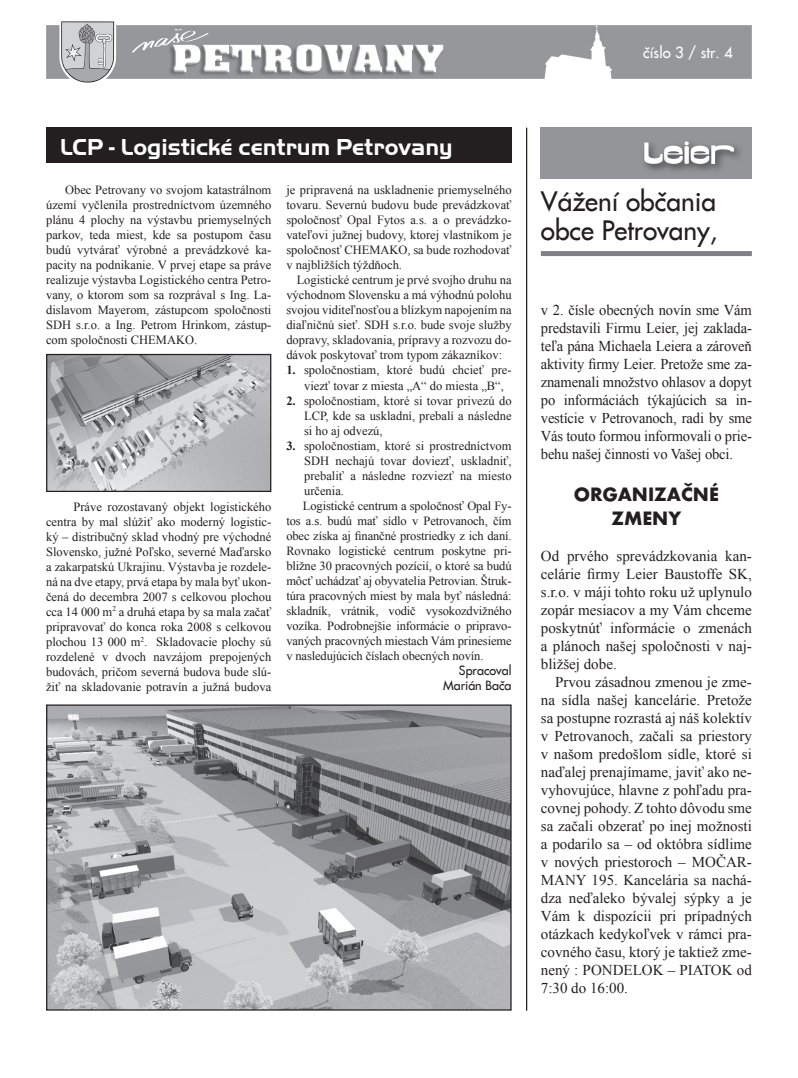
<style>
.page{position:relative;width:798px;height:1078px;background:#fff}
.page>*{position:absolute;margin:0;border:0;box-sizing:border-box;transform-origin:0 0}
.t1{font:26.25px/29px "Fujiyama 2";color:#231f20}
.t2{font:700 23.75px "Handel Got D";color:#fff}
.t3{font:700 20px/24px "Futura TEE";color:#231f20;text-align:center}
.t4{font:15px/18px "Times New Roman";color:#231f20;text-align:justify}
.t5{font:15px "Fujiyama 2";color:#fff}
.t6{font:12.5px/15px "Times New Roman";color:#231f20;text-align:justify}
.t7{font:12.5px/15px "Fujiyama 2";color:#231f20;text-align:right}
.s1{font-weight:700}
</style>
<div class="page">
<img style="left:46px;top:25px;width:705px;height:54px">
<svg style="left:61px;top:21px;width:53px;height:62px;background:#b9b9bb"></svg>
<svg style="left:131px;top:29px;width:78px;height:23px"></svg>
<div style="left:46px;top:128px;width:465px;height:35px;background:#231f20"></div>
<img style="left:48px;top:356px;width:221px;height:134px">
<div style="left:46px;top:354px;width:225px;height:138px;border:1px solid #231f20"></div>
<img style="left:48px;top:706px;width:461px;height:302px">
<div style="left:46px;top:704px;width:465px;height:306px;border:1px solid #231f20"></div>
<hr style="left:526px;top:128px;width:1px;height:882px;background:#231f20">
<div style="left:540px;top:128px;width:211px;height:51px;background:#939598"></div>
<div style="left:540px;top:251px;width:211px;height:5px;background:#808285"></div>
<img style="left:645px;top:146px;width:95px;height:25px">
<svg style="left:644px;top:141px;width:89px;height:23px"></svg>
<p class="t5" style="left:643px;top:41px;width:91px">číslo 3 / str. 4</p>
<h2 class="t2" style="left:60px;top:134px;width:393px">LCP - Logistické centrum Petrovany</h2>
<p class="t6" style="left:46px;top:182px;width:227px;text-indent:19px">Obec Petrovany vo svojom katastrálnom území vyčlenila prostredníctvom územného plánu 4 plochy na výstavbu priemyselných parkov, teda miest, kde sa postupom času budú vytvárať výrobné a prevádzkové ka&shy;pacity na podnikanie. V prvej etape sa práve realizuje výstavba Logistického centra Petro&shy;vany, o ktorom som sa rozprával s Ing. La&shy;dislavom Mayerom, zástupcom spoločnosti SDH s.r.o. a Ing. Petrom Hrinkom, zástup&shy;com spoločnosti CHEMAKO.</p>
<p class="t6" style="left:46px;top:498px;width:227px;text-indent:27px">Práve rozostavaný objekt logistického centra by mal slúžiť ako moderný logistic&shy;ký – distribučný sklad vhodný pre východné Slovensko, južné Poľsko, severné Maďarsko a zakarpatskú Ukrajinu. Výstavba je rozdele&shy;ná na dve etapy, prvá etapa by mala byť ukon&shy;čená do decembra 2007 s celkovou plochou cca 14 000 m<sup>2</sup> a druhá etapa by sa mala začať pripravovať do konca roka 2008 s celkovou plochou 13 000 m<sup>2</sup>. Skladovacie plochy sú rozdelené v dvoch navzájom prepojených budovách, pričom severná budova bude slú&shy;žiť na skladovanie potravín a južná budova</p>
<p class="t6" style="left:286px;top:182px;width:227px">je pripravená na uskladnenie priemyselného tovaru. Severnú budovu bude prevádzkovať spoločnosť Opal Fytos a.s. a o prevádzko&shy;vateľovi južnej budovy, ktorej vlastníkom je spoločnosť CHEMAKO, sa bude rozhodovať v najbližších týždňoch.</p>
<p class="t6" style="left:286px;top:272px;width:227px;text-indent:10px">Logistické centrum je prvé svojho druhu na východnom Slovensku a má výhodnú polohu svojou viditeľnosťou a blízkym napojením na diaľničnú sieť. SDH s.r.o. bude svoje služby dopravy, skladovania, prípravy a rozvozu do&shy;dávok poskytovať trom typom zákazníkov:</p>
<p class="t6" style="left:304px;top:362px;width:209px;text-indent:-18px"><span class="s1">1.</span> spoločnostiam, ktoré budú chcieť pre&shy;viezť tovar z miesta „A“ do miesta „B“,</p>
<p class="t6" style="left:304px;top:392px;width:209px;text-indent:-18px"><span class="s1">2.</span> spoločnostiam, ktoré si tovar privezú do LCP, kde sa uskladní, prebalí a následne si ho aj odvezú,</p>
<p class="t6" style="left:286px;top:437px;width:227px"><span class="s1">3.</span> spoločnostiam, ktoré si prostredníctvom</p>
<p class="t6" style="left:304px;top:452px;width:209px">SDH nechajú tovar doviezť, uskladniť,</p>
<p class="t6" style="left:304px;top:467px;width:209px">prebaliť a následne rozviezť na miesto</p>
<p class="t6" style="left:304px;top:482px;width:41px">určenia.</p>
<p class="t6" style="left:303px;top:497px;width:210px">Logistické centrum a spoločnosť Opal Fy-</p>
<p class="t6" style="left:286px;top:512px;width:227px">tos a.s. budú mať sídlo v Petrovanoch, čím</p>
<p class="t6" style="left:286px;top:527px;width:227px">obec získa aj finančné prostriedky z ich daní.</p>
<p class="t6" style="left:286px;top:542px;width:227px">Rovnako logistické centrum poskytne pri-</p>
<p class="t6" style="left:286px;top:557px;width:227px">bližne 30 pracovných pozícií, o ktoré sa budú</p>
<p class="t6" style="left:286px;top:572px;width:227px">môcť uchádzať aj obyvatelia Petrovian. Štruk-</p>
<p class="t6" style="left:286px;top:587px;width:227px">túra pracovných miest by mala byť následná:</p>
<p class="t6" style="left:286px;top:602px;width:227px">skladník, vrátnik, vodič vysokozdvižného</p>
<p class="t6" style="left:286px;top:617px;width:227px">vozíka. Podrobnejšie informácie o pripravo-</p>
<p class="t6" style="left:286px;top:632px;width:227px">vaných pracovných miestach Vám prinesieme</p>
<p class="t6" style="left:286px;top:647px;width:198px">v nasledujúcich číslach obecných novín.</p>
<p class="t7" style="left:443px;top:661px;width:70px">Spracoval<br>Marián Bača</p>
<h1 class="t1" style="left:540px;top:185px;width:178px">Vážení občania obce Petrovany,</h1>
<p class="t4" style="left:540px;top:300px;width:212px">v 2. čísle obecných novín sme Vám predstavili Firmu Leier, jej zaklada&shy;teľa pána Michaela Leiera a zároveň aktivity firmy Leier. Pretože sme za&shy;znamenali množstvo ohlasov a dopyt po informáciách týkajúcich sa in&shy;vestície v Petrovanoch, radi by sme Vás touto formou informovali o prie&shy;behu našej činnosti vo Vašej obci.</p>
<h3 class="t3" style="left:573px;top:481px;width:146px">ORGANIZAÈNÉ<br>ZMENY</h3>
<p class="t4" style="left:540px;top:546px;width:212px">Od prvého sprevádzkovania kan&shy;celárie firmy Leier Baustoffe SK, s.r.o. v máji tohto roku už uplynulo zopár mesiacov a my Vám chceme poskytnúť informácie o zmenách a plánoch našej spoločnosti v naj&shy;bližšej dobe.</p>
<p class="t4" style="left:540px;top:672px;width:212px;text-indent:14px">Prvou zásadnou zmenou je zme&shy;na sídla našej kancelárie. Pretože sa postupne rozrastá aj náš kolektív v Petrovanoch, začali sa priestory v našom predošlom sídle, ktoré si naďalej prenajímame, javiť ako ne&shy;vyhovujúce, hlavne z pohľadu pra&shy;covnej pohody. Z tohto dôvodu sme sa začali obzerať po inej možnosti a podarilo sa – od októbra sídlime v nových priestoroch – MOČAR-MANY 195. Kancelária sa nachá&shy;dza neďaleko bývalej sýpky a je Vám k dispozícii pri prípadných otázkach kedykoľvek v rámci pra&shy;covného času, ktorý je taktiež zme&shy;nený : PONDELOK – PIATOK od 7:30 do 16:00.</p>
</div>
